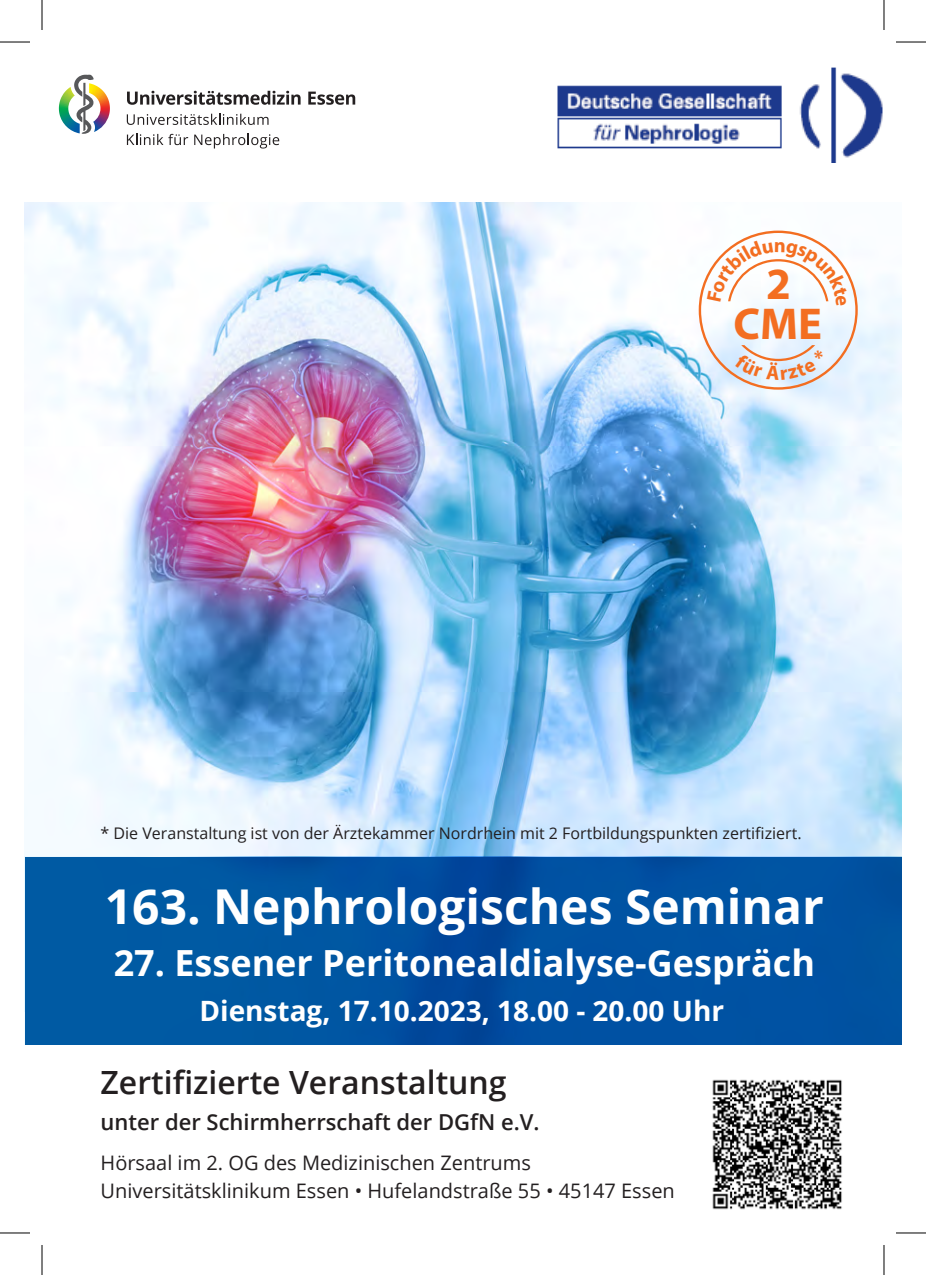
<style>
.page{position:relative;width:926px;height:1275px;background:#fff}
.page>*{position:absolute;margin:0;border:0;box-sizing:border-box;transform-origin:0 0}
.t1{font:700 48px "Open Sans";color:#fff}
.t2{font:700 44.8px/39.8px "Myriad Pro";color:#f36e21;text-align:center}
.t3{font:700 36px "Open Sans";color:#fff}
.t4{font:600 32px "Open Sans";color:#231f20}
.t5{font:700 28px "Open Sans";color:#fff}
.t6{font:600 22px "Open Sans";color:#231f20}
.t7{font:20px/28px "Open Sans";color:#231f20}
.t8{font:16px "Open Sans";color:#231f20}
</style>
<div class="page">
<svg style="left:127px;top:91px;width:174px;height:14px"></svg>
<svg style="left:308px;top:92px;width:47px;height:13px"></svg>
<svg style="left:127px;top:114px;width:142px;height:11px"></svg>
<svg style="left:127px;top:134px;width:61px;height:11px"></svg>
<svg style="left:194px;top:134px;width:85px;height:14px"></svg>
<svg style="left:74px;top:74px;width:36px;height:60px"></svg>
<img style="left:25px;top:203px;width:876px;height:654px">
<img style="left:25px;top:857px;width:876px;height:187px">
<img style="left:557px;top:67px;width:326px;height:95px">
<img style="left:712px;top:1079px;width:130px;height:131px">
<hr style="left:0;top:42px;width:30px;height:1px;background:#000">
<hr style="left:896px;top:42px;width:30px;height:1px;background:#000">
<hr style="left:0;top:1232px;width:30px;height:1px;background:#000">
<hr style="left:896px;top:1232px;width:30px;height:1px;background:#000">
<hr style="left:42px;top:0;width:1px;height:30px;background:#000">
<hr style="left:42px;top:1245px;width:1px;height:30px;background:#000">
<hr style="left:884px;top:0;width:1px;height:30px;background:#000">
<hr style="left:884px;top:1245px;width:1px;height:30px;background:#000">
<svg style="left:734px;top:345px;width:90px;height:35px;background:#e0e6ee"></svg>
<svg style="left:707px;top:240px;width:140px;height:66px"></svg>
<p class="t2" style="left:733px;top:263px;width:90px">2<br>CME</p>
<p class="t8" style="left:101px;top:822px;width:703px">* Die Veranstaltung ist von der Ärztekammer Nordrhein mit 2 Fortbildungspunkten zertifiziert.</p>
<p class="t1" style="left:105px;top:873px;width:720px">163. Nephrologisches Seminar</p>
<p class="t3" style="left:114px;top:937px;width:703px">27. Essener Peritonealdialyse-Gespräch</p>
<p class="t5" style="left:199px;top:990px;width:526px">Dienstag, 17.10.2023, 18.00 - 20.00 Uhr</p>
<p class="t4" style="left:101px;top:1060px;width:408px">Zertifizierte Veranstaltung</p>
<p class="t6" style="left:101px;top:1106px;width:441px">unter der Schirmherrschaft der DGfN e.V.</p>
<p class="t7" style="left:101px;top:1148px;width:576px">Hörsaal im 2. OG des Medizinischen Zentrums<br>Universitätsklinikum Essen • Hufelandstraße 55 • 45147 Essen</p>
</div>
